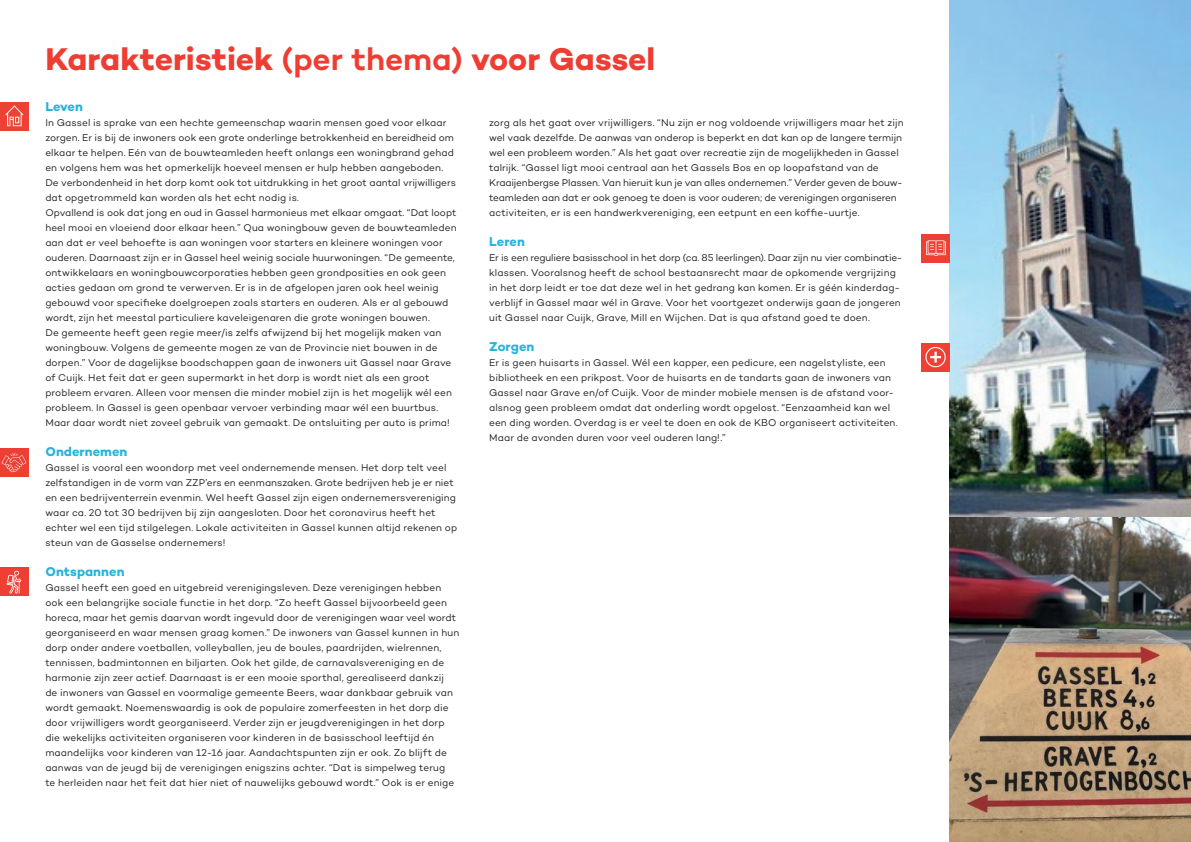
<style>
.page{position:relative;width:1191px;height:842px;background:#fff}
.page>*{position:absolute;margin:0;border:0;box-sizing:border-box;transform-origin:0 0}
.t1{font:700 32px "Campton";letter-spacing:-.005em;color:#ee3e34}
.t2{font:700 13px "Campton";letter-spacing:.005em;color:#28b3de}
.t3{font:10px/15px "Campton";letter-spacing:.01em;color:#231f20}
.s1{font-weight:600}
</style>
<div class="page">
<img style="left:950px;top:0;width:241px;height:842px">
<img style="left:0;top:102px;width:28px;height:28px">
<img style="left:921px;top:343px;width:29px;height:28px">
<div style="left:0;top:448px;width:28px;height:28px;background:#ee3e34"></div>
<img style="left:1px;top:452px;width:26px;height:21px">
<div style="left:0;top:567px;width:28px;height:29px;background:#ee3e34"></div>
<img style="left:6px;top:570px;width:16px;height:24px">
<div style="left:921px;top:234px;width:29px;height:28px;background:#ee3e34"></div>
<img style="left:926px;top:240px;width:20px;height:16px">
<h1 class="t1" style="left:45px;top:39px;width:611px">Karakteristiek <span class="s1">(per thema)</span> voor Gassel</h1>
<h2 class="t2" style="left:45px;top:98px;width:39px">Leven</h2>
<p class="t3" style="left:45px;top:115px;width:413px">In Gassel is sprake van een hechte gemeenschap waarin mensen goed voor elkaar zorgen. Er is bij de inwoners ook een grote onderlinge betrokkenheid en bereidheid om elkaar te helpen. Eén van de bouwteamleden heeft onlangs een woningbrand gehad en volgens hem was het opmerkelijk hoeveel mensen er hulp hebben aangeboden.<br>De verbondenheid in het dorp komt ook tot uitdrukking in het groot aantal vrijwilligers dat opgetrommeld kan worden als het echt nodig is.<br>Opvallend is ook dat jong en oud in Gassel harmonieus met elkaar omgaat. “Dat loopt heel mooi en vloeiend door elkaar heen.” Qua woningbouw geven de bouwteamleden aan dat er veel behoefte is aan woningen voor starters en kleinere woningen voor ouderen. Daarnaast zijn er in Gassel heel weinig sociale huurwoningen. “De gemeente, ontwikkelaars en woningbouwcorporaties hebben geen grondposities en ook geen acties gedaan om grond te verwerven. Er is in de afgelopen jaren ook heel weinig gebouwd voor specifieke doelgroepen zoals starters en ouderen. Als er al gebouwd wordt, zijn het meestal particuliere kaveleigenaren die grote woningen bouwen.<br>De gemeente heeft geen regie meer/is zelfs afwijzend bij het mogelijk maken van woningbouw. Volgens de gemeente mogen ze van de Provincie niet bouwen in de dorpen.” Voor de dagelijkse boodschappen gaan de inwoners uit Gassel naar Grave of Cuijk. Het feit dat er geen supermarkt in het dorp is wordt niet als een groot probleem ervaren. Alleen voor mensen die minder mobiel zijn is het mogelijk wél een probleem. In Gassel is geen openbaar vervoer verbinding maar wél een buurtbus.<br>Maar daar wordt niet zoveel gebruik van gemaakt. De ontsluiting per auto is prima!</p>
<h2 class="t2" style="left:45px;top:443px;width:84px">Ondernemen</h2>
<p class="t3" style="left:45px;top:460px;width:413px">Gassel is vooral een woondorp met veel ondernemende mensen. Het dorp telt veel zelfstandigen in de vorm van ZZP’ers en eenmanszaken. Grote bedrijven heb je er niet en een bedrijventerrein evenmin. Wel heeft Gassel zijn eigen ondernemersvereniging waar ca. 20 tot 30 bedrijven bij zijn aangesloten. Door het coronavirus heeft het echter wel een tijd stilgelegen. Lokale activiteiten in Gassel kunnen altijd rekenen op steun van de Gasselse ondernemers!</p>
<h2 class="t2" style="left:45px;top:563px;width:81px">Ontspannen</h2>
<p class="t3" style="left:45px;top:580px;width:415px">Gassel heeft een goed en uitgebreid verenigingsleven. Deze verenigingen hebben ook een belangrijke sociale functie in het dorp. “Zo heeft Gassel bijvoorbeeld geen horeca, maar het gemis daarvan wordt ingevuld door de verenigingen waar veel wordt georganiseerd en waar mensen graag komen.” De inwoners van Gassel kunnen in hun dorp onder andere voetballen, volleyballen, jeu de boules, paardrijden, wielrennen, tennissen, badmintonnen en biljarten. Ook het gilde, de carnavalsvereniging en de harmonie zijn zeer actief. Daarnaast is er een mooie sporthal, gerealiseerd dankzij<br>de inwoners van Gassel en voormalige gemeente Beers, waar dankbaar gebruik van wordt gemaakt. Noemenswaardig is ook de populaire zomerfeesten in het dorp die door vrijwilligers wordt georganiseerd. Verder zijn er jeugdverenigingen in het dorp die wekelijks activiteiten organiseren voor kinderen in de basisschool leeftijd én maandelijks voor kinderen van 12-16 jaar. Aandachtspunten zijn er ook. Zo blijft de aanwas van de jeugd bij de verenigingen enigszins achter. “Dat is simpelweg terug<br>te herleiden naar het feit dat hier niet of nauwelijks gebouwd wordt.” Ook is er enige</p>
<p class="t3" style="left:489px;top:115px;width:416px">zorg als het gaat over vrijwilligers. “Nu zijn er nog voldoende vrijwilligers maar het zijn wel vaak dezelfde. De aanwas van onderop is beperkt en dat kan op de langere termijn wel een probleem worden.” Als het gaat over recreatie zijn de mogelijkheden in Gassel talrijk. “Gassel ligt mooi centraal aan het Gassels Bos en op loopafstand van de Kraaijenbergse Plassen. Van hieruit kun je van alles ondernemen.” Verder geven de bouw&shy;teamleden aan dat er ook genoeg te doen is voor ouderen; de verenigingen organiseren activiteiten, er is een handwerkvereniging, een eetpunt en een koffie-uurtje.</p>
<h2 class="t2" style="left:489px;top:233px;width:37px">Leren</h2>
<p class="t3" style="left:489px;top:250px;width:415px">Er is een reguliere basisschool in het dorp (ca. 85 leerlingen). Daar zijn nu vier combinatie&shy;klassen. Vooralsnog heeft de school bestaansrecht maar de opkomende vergrijzing in het dorp leidt er toe dat deze wel in het gedrang kan komen. Er is géén kinderdag&shy;verblijf in Gassel maar wél in Grave. Voor het voortgezet onderwijs gaan de jongeren uit Gassel naar Cuijk, Grave, Mill en Wijchen. Dat is qua afstand goed te doen.</p>
<h2 class="t2" style="left:489px;top:338px;width:47px">Zorgen</h2>
<p class="t3" style="left:489px;top:355px;width:410px">Er is geen huisarts in Gassel. Wél een kapper, een pedicure, een nagelstyliste, een bibliotheek en een prikpost. Voor de huisarts en de tandarts gaan de inwoners van Gassel naar Grave en/of Cuijk. Voor de minder mobiele mensen is de afstand voor&shy;alsnog geen probleem omdat dat onderling wordt opgelost. “Eenzaamheid kan wel een ding worden. Overdag is er veel te doen en ook de KBO organiseert activiteiten.<br>Maar de avonden duren voor veel ouderen lang!.”</p>
</div>
